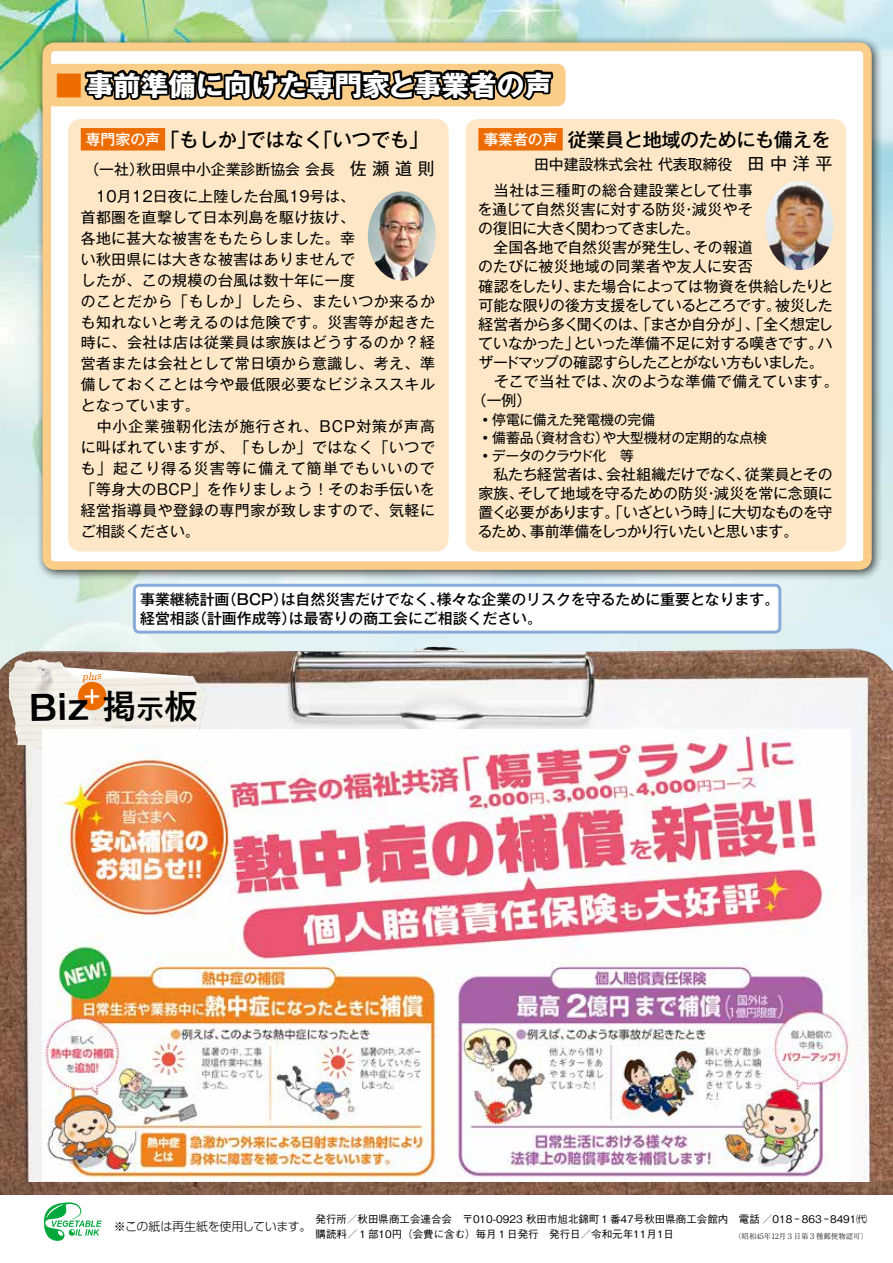
<style>
.page{position:relative;width:893px;height:1263px;background:#fff}
.page>*{position:absolute;margin:0;border:0;box-sizing:border-box;transform-origin:0 0}
.t1{font:700 34.2px "Gothic MB101 Pr 6 De";color:#000}
.t2{font:700 34.05px "Yu Go";color:#000}
.t3{font:700 27.6px "Gothic MB101 Pro";color:#fff}
.t4{font:500 19.2px "Gothic MB101 Pro";letter-spacing:-.02em;color:#000}
.t5{font:16.95px "Gothic MB101 Pro";letter-spacing:.335em;color:#000}
.t6{font:14.85px/21px "Gothic MB101 Pro";letter-spacing:.02em;color:#000}
.t7{font:500 14.85px "Gothic MB101 Pro";color:#000}
.t8{font:14.85px/19.2px "Gothic MB101 Pro";letter-spacing:-.065em;color:#000}
.t9{font:14.85px/19.2px "Gothic MB101 Pro";letter-spacing:-.005em;color:#000}
.t10{font:14.85px "Gothic MB101 Pro";letter-spacing:-.02em;color:#000}
.t11{font:14.85px "Gothic MB101 Pro";color:#000}
.t12{font:14.85px "Gothic MB101 Pro";letter-spacing:-.08em;color:#000}
.t13{font:14.85px "Gothic MB101 Pro";letter-spacing:-.07em;color:#000}
.t14{font:14.85px/19.2px "Gothic MB101 Pro";letter-spacing:.04em;color:#000}
.t15{font:500 14.85px "Gothic MB101 Pro";color:#fff}
.t16{font:14.85px "Gothic MB101 Pro";letter-spacing:-.025em;color:#000}
.t17{font:13.8px/17.5px "Gothic MB101 Pro";letter-spacing:-.01em;color:#000}
.t18{font:13.8px/17.5px "Gothic MB101 Pro";letter-spacing:-.07em;color:#000}
.t19{font:300 12px "UD Shin Go Pro";letter-spacing:-.025em;color:#000}
.t20{font:500 10.5px "Gothic BBB Pr 6";color:#000}
.t21{font:italic 10.05px "Georgia";color:#ed6c00}
.t22{font:300 7.5px "Ryumin Pr 6";color:#000}
.s1{color:#ed6c00}
.s2{font-size:27.45px}
</style>
<div class="page">
<img style="left:0;top:0;width:893px;height:647px">
<img style="left:0;top:647px;width:892px;height:535px">
<svg style="left:63px;top:667px;width:130px;height:27px"></svg>
<img style="left:0;top:1182px;width:892px;height:13px">
<hr style="left:892px;top:276px;width:1px;height:987px;background:#dee2f2">
<img style="left:9px;top:659px;width:30px;height:58px">
<img style="left:82px;top:679px;width:32px;height:50px">
<div style="left:78px;top:682px;width:29px;height:28px;background:#ed6c00;border-radius:50%"></div>
<div style="left:36px;top:36px;width:847px;height:545px;background:#000;opacity:.75"></div>
<div style="left:47px;top:47px;width:820px;height:519px;background:#fff;border-radius:9px"></div>
<div style="left:43px;top:43px;width:829px;height:527px;border:9px solid #facd89;border-radius:9px"></div>
<svg style="left:44px;top:1202px;width:58px;height:39px"></svg>
<div style="left:68px;top:119px;width:381px;height:432px;background:#fde7c6;border-radius:13px"></div>
<img style="left:369px;top:248px;width:66px;height:33px">
<div style="left:134px;top:585px;width:646px;height:47px;background:#fff;border-radius:5px"></div>
<div style="left:133px;top:584px;width:648px;height:50px;border:3px solid #88abda;border-radius:5px"></div>
<svg style="left:43px;top:64px;width:523px;height:184px"></svg>
<img style="left:43px;top:729px;width:807px;height:451px">
<div style="left:466px;top:119px;width:380px;height:433px;background:#fde7c6;border-radius:13px"></div>
<div style="left:478px;top:128px;width:85px;height:23px;background:#ed6c00"></div>
<img style="left:765px;top:181px;width:68px;height:89px">
<h3 class="t3" style="left:55px;top:62px;width:498px"><span class="s1">■</span>事前準備に向けた専門家と事業者の声</h3>
<p class="t15" style="left:86px;top:127px;width:76px">専門家の声</p>
<p class="t4" style="left:247px;top:124px;width:78px">ではなく</p>
<p class="t4" style="left:160px;top:124px;width:97px">「もしか」</p>
<p class="t4" style="left:314px;top:124px;width:116px">「いつでも「</p>
<p class="t15" style="left:483px;top:127px;width:76px">事業者の声</p>
<p class="t4" style="left:568px;top:124px;width:264px">従業員と地域のためにも備えを</p>
<p class="t5" style="left:350px;top:154px;width:87px">佐瀬道則</p>
<p class="t6" style="left:81px;top:153px;width:276px;line-height:27.3px">（一社）<br>　10月12日夜に上陸した台風19号は、</p>
<p class="t6" style="left:81px;top:205px;width:356px">首都圏を直撃して日本列島を駆け抜け、<br>各地に甚大な被害をもたらしました。幸<br>い秋田県には大きな被害はありませんで<br>したが、この規模の台風は数十年に一度<br>のことだから「もしか」したら、またいつか来るかも知れないと考えるのは危険です。災害等が起きた時に、会社は店は従業員は家族はどうするのか？経営者または会社として常日頃から意識し、考え、準備しておくことは今や最低限必要なビジネススキルとなっています。<br>　中小企業強靭化法が施行され、BCP対策が声高に叫ばれていますが、「もしか」ではなく「いつでも」起こり得る災害等に備えて簡単でもいいので「等身大のBCP」を作りましょう！そのお手伝いを経営指導員や登録の専門家が致しますので、気軽にご相談ください。</p>
<p class="t11" style="left:136px;top:157px;width:215px">秋田県中小企業診断協会会長　</p>
<p class="t5" style="left:747px;top:150px;width:87px">田中洋平</p>
<p class="t6" style="left:478px;top:150px;width:276px;line-height:25.5px;text-indent:56px">田中建設株式会社代表取締役　　当社は三種町の総合建設業として仕事</p>
<p class="t6" style="left:478px;top:197px;width:277px">を通じて自然災害に対する防災減災やそ</p>
<p class="t6" style="left:682px;top:197px;width:16px">・</p>
<p class="t13" style="left:478px;top:216px;width:223px">の復旧に大きく関わってきました。</p>
<p class="t11" style="left:478px;top:235px;width:222px">　全国各地で自然災害が発生し、</p>
<p class="t6" style="left:478px;top:254px;width:276px">のたびに被災地域の同業者や友人に安否</p>
<p class="t10" style="left:572px;top:273px;width:263px">また場合によっては物資を供給したりと</p>
<p class="t6" style="left:693px;top:235px;width:61px">その報道</p>
<p class="t6" style="left:478px;top:273px;width:102px">確認をしたり、</p>
<p class="t6" style="left:775px;top:292px;width:59px">被災した</p>
<p class="t10" style="left:478px;top:293px;width:304px">可能な限りの後方支援をしているところです。</p>
<p class="t12" style="left:478px;top:312px;width:356px">経営者から多く聞くのは、「まさか自分が」、「全く想定し</p>
<p class="t6" style="left:817px;top:331px;width:16px">ハ</p>
<p class="t6" style="left:478px;top:331px;width:103px">ていなかった」</p>
<p class="t8" style="left:478px;top:351px;width:347px">ザードマップの確認すらしたことがない方もいました。</p>
<p class="t6" style="left:612px;top:369px;width:228px">次のような準備で備えています。</p>
<p class="t9" style="left:573px;top:332px;width:252px">といった準備不足に対する嘆きです。</p>
<p class="t14" style="left:472px;top:370px;width:147px;text-indent:7px">　そこで当社では、（一例(</p>
<p class="t17" style="left:603px;top:409px;width:166px;text-indent:-124px">・停電に備えた発電機の完備<br>や大型機材の定期的な点検</p>
<p class="t17" style="left:527px;top:427px;width:83px">（資材含む）</p>
<p class="t18" style="left:478px;top:427px;width:157px">・備蓄品<br>・データのクラウド化　等</p>
<p class="t9" style="left:606px;top:462px;width:146px">会社組織だけでなく、</p>
<p class="t9" style="left:518px;top:462px;width:316px;text-indent:-40px">　私たち経営者は、<br>そして地域を守るための防災減災を常に念頭に</p>
<p class="t6" style="left:745px;top:461px;width:89px">従業員とその</p>
<p class="t6" style="left:478px;top:481px;width:47px">家族、</p>
<p class="t6" style="left:704px;top:481px;width:16px">・</p>
<p class="t8" style="left:530px;top:501px;width:270px;text-indent:-51px">置く必要があります。「いざという時」<br>事前準備をしっかり行いたいと思います。</p>
<p class="t16" style="left:717px;top:500px;width:117px">に大切なものを守</p>
<p class="t6" style="left:478px;top:519px;width:59px">るため、</p>
<p class="t7" style="left:222px;top:587px;width:68px">（BCP）</p>
<p class="t7" style="left:281px;top:587px;width:165px">は自然災害だけでなく、</p>
<p class="t7" style="left:437px;top:587px;width:344px">様々な企業のリスクを守るために重要となります。</p>
<p class="t7" style="left:140px;top:587px;width:91px">事業継続計画</p>
<p class="t21" style="left:83px;top:669px;width:20px;rotate:-1deg">plus</p>
<p class="t7" style="left:289px;top:606px;width:254px">は最寄りの商工会にご相談ください。</p>
<p class="t7" style="left:192px;top:606px;width:106px">（計画作成等）</p>
<p class="t7" style="left:140px;top:606px;width:61px">経営相談</p>
<h1 class="t1" style="left:29px;top:679px;width:75px;rotate:-1deg">Biz<sup>＋</sup></h1>
<h2 class="t2" style="left:103px;top:687px;width:97px">掲<span class="s2">示</span>板</h2>
<p class="t19" style="left:114px;top:1217px;width:199px">※この紙は再生紙を使用しています。</p>
<p class="t20" style="left:315px;top:1211px;width:553px">発行所／秋田県商工会連合会　〒010-0923 秋田市旭北錦町１番47号秋田県商工会館内　電話／018 ｰ 863 ｰ8491㈹</p>
<p class="t22" style="left:734px;top:1230px;width:135px">（昭和45年12月３日第３種郵便物認可(</p>
<p class="t20" style="left:315px;top:1225px;width:360px">購読料／１部10円（会費に含む）毎月１日発行　発行日／令和元年11月1日</p>
</div>
